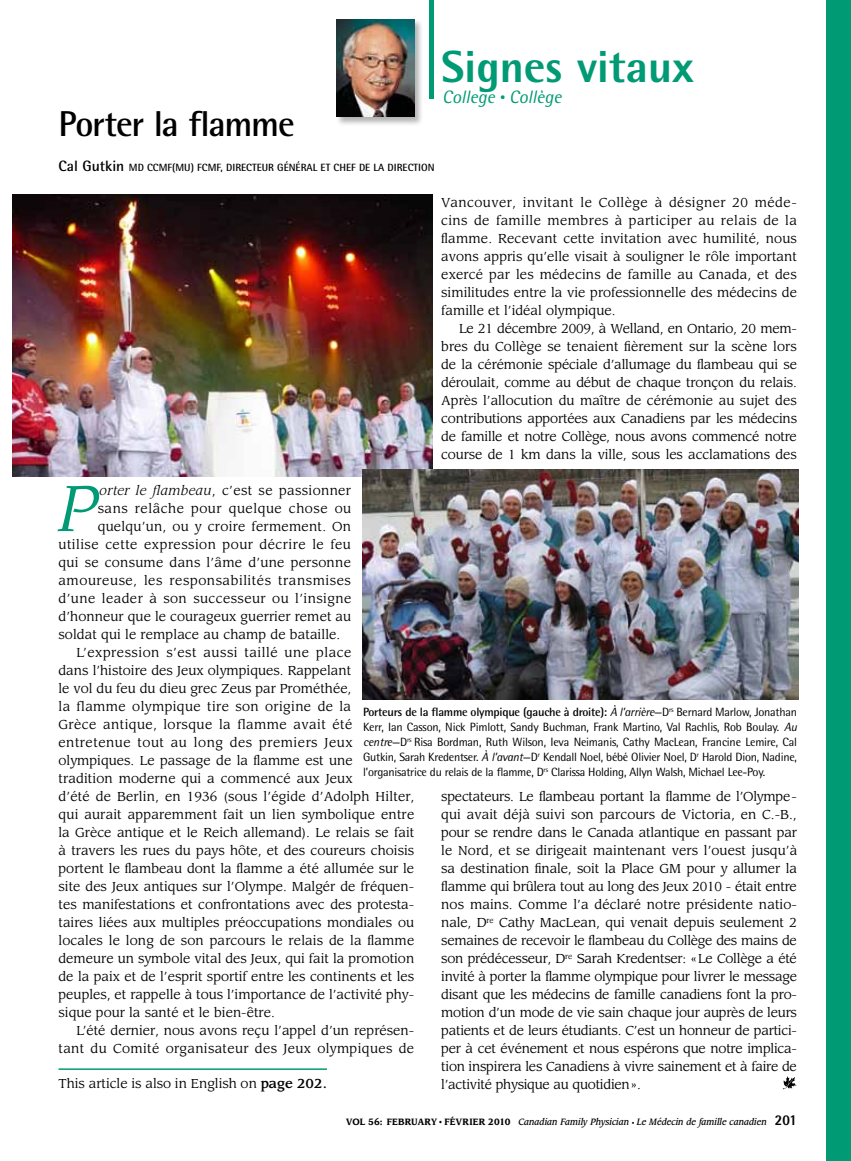
<style>
.page{position:relative;width:851px;height:1161px;background:#fff}
.page>*{position:absolute;margin:0;border:0;box-sizing:border-box;transform-origin:0 0}
.t1{font:italic 63.6px "Leawood Std";color:#009a74}
.t2{font:800 45px "Rotis Semi Sans Std";color:#009a74}
.t3{font:700 36px "Rotis Semi Sans Std";letter-spacing:-.035em;color:#000}
.t4{font:italic 18px "Rotis Semi Sans Std";color:#009a74}
.t5{font:12.75px/18px "Leawood Std";color:#000;text-align:justify}
.t6{font:12.75px "Leawood Std";letter-spacing:.035em;color:#000}
.t7{font:12.75px "Leawood Std";letter-spacing:.03em;color:#000}
.t8{font:12.75px "Leawood Std";letter-spacing:.025em;color:#000}
.t9{font:12.75px "Leawood Std";letter-spacing:.04em;color:#000}
.t10{font:12.75px "Leawood Std";letter-spacing:.02em;color:#000}
.t11{font:12px/15px "Rotis Semi Sans Std";letter-spacing:-.02em;color:#000;text-align:justify}
.t12{font:700 10.5px "Rotis Semi Sans Std";color:#000}
.t13{font:italic 500 9px "Leawood Std";color:#000;scale:.9 1}
.s1{font-size:15px}
.s2{font-size:10.5px}
.s3{font-style:italic}
.s4{font-weight:700}
.s5{font-weight:500}
.s6{font-weight:700;font-style:normal}
.s7{font-family:"Times";font-weight:400;font-style:normal}
.s8{font-style:normal;font-size:6px}
.s9{font-family:"Rotis Semi Sans Std";font-weight:800;font-style:normal;font-size:15px}
</style>
<div class="page">
<div style="left:826px;top:0;width:24px;height:1161px;background:#009a74"></div>
<div style="left:429px;top:0;width:5px;height:99px;background:#009a74"></div>
<div style="left:336px;top:19px;width:88px;height:108px;background:#000;opacity:.3"></div>
<img style="left:336px;top:19px;width:78px;height:98px">
<img style="left:12px;top:194px;width:420px;height:283px">
<hr style="left:59px;top:1068px;width:268px;height:2px;background:#009a74">
<svg style="left:782px;top:1076px;width:15px;height:13px"></svg>
<img style="left:362px;top:470px;width:436px;height:230px">
<h3 class="t3" style="left:58px;top:102px;width:238px">Porter la flamme</h3>
<p class="t12" style="left:58px;top:161px;width:377px"><span class="s1">Cal Gutkin</span> MD CCMF(MU) FCMF, DIRECTEUR GÉNÉRAL ET CHEF DE LA DIRECTION</p>
<h2 class="t2" style="left:441px;top:38px;width:254px">Signes vitaux</h2>
<h3 class="t4" style="left:442px;top:86px;width:121px">College <span class="s2">•</span> Collège</h3>
<p class="t5" style="left:441px;top:194px;width:357px">Vancouver, invitant le Collège à désigner 20 méde&shy;cins de famille membres à participer au relais de la flamme. Recevant cette invitation avec humilité, nous avons appris qu’elle visait à souligner le rôle important exercé par les médecins de famille au Canada, et des similitudes entre la vie professionnelle des médecins de famille et l’idéal olympique.</p>
<p class="t5" style="left:441px;top:320px;width:357px;text-indent:18px">Le 21 décembre 2009, à Welland, en Ontario, 20 mem&shy;bres du Collège se tenaient fièrement sur la scène lors de la cérémonie spéciale d’allumage du flambeau qui se déroulait, comme au début de chaque tronçon du relais.<br>Après l’allocution du maître de cérémonie au sujet des contributions apportées aux Canadiens par les médecins de famille et notre Collège, nous avons commencé notre course de 1 km dans la ville, sous les acclamations des</p>
<h1 class="t1" style="left:58px;top:469px;width:40px">P</h1>
<p class="t8" style="left:100px;top:483px;width:253px"><span class="s3">orter le flambeau</span>, c’est se passionner</p>
<p class="t9" style="left:98px;top:501px;width:255px">sans relâche pour quelque chose ou</p>
<p class="t10" style="left:98px;top:519px;width:255px">quelqu’un, ou y croire fermement. On</p>
<p class="t6" style="left:59px;top:537px;width:294px">utilise cette expression pour décrire le feu</p>
<p class="t10" style="left:59px;top:555px;width:294px">qui se consume dans l’âme d’une personne</p>
<p class="t9" style="left:59px;top:573px;width:294px">amoureuse, les responsabilités transmises</p>
<p class="t7" style="left:59px;top:591px;width:294px">d’une leader à son successeur ou l’insigne</p>
<p class="t5" style="left:59px;top:608px;width:294px">d’honneur que le courageux guerrier remet au</p>
<p class="t5" style="left:59px;top:626px;width:283px">soldat qui le remplace au champ de bataille.</p>
<p class="t6" style="left:77px;top:645px;width:276px">L’expression s’est aussi taillé une place</p>
<p class="t5" style="left:59px;top:662px;width:294px">dans l’histoire des Jeux olympiques. Rappelant</p>
<p class="t5" style="left:59px;top:680px;width:294px">le vol du feu du dieu grec Zeus par Prométhée,</p>
<p class="t7" style="left:59px;top:699px;width:294px">la flamme olympique tire son origine de la</p>
<p class="t7" style="left:59px;top:717px;width:295px">Grèce antique, lorsque la flamme avait été</p>
<p class="t6" style="left:59px;top:735px;width:296px">entretenue tout au long des premiers Jeux</p>
<p class="t5" style="left:59px;top:752px;width:295px">olympiques. Le passage de la flamme est une</p>
<p class="t5" style="left:59px;top:770px;width:296px">tradition moderne qui a commencé aux Jeux</p>
<p class="t5" style="left:59px;top:788px;width:357px">d’été de Berlin, en 1936 (sous l’égide d’Adolph Hilter,</p>
<p class="t5" style="left:59px;top:806px;width:357px">qui aurait apparemment fait un lien symbolique entre</p>
<p class="t5" style="left:59px;top:824px;width:357px">la Grèce antique et le Reich allemand). Le relais se fait</p>
<p class="t5" style="left:59px;top:842px;width:357px">à travers les rues du pays hôte, et des coureurs choisis</p>
<p class="t5" style="left:59px;top:860px;width:357px">portent le flambeau dont la flamme a été allumée sur le</p>
<p class="t5" style="left:59px;top:878px;width:357px">site des Jeux antiques sur l’Olympe. Malgér de fréquen-</p>
<p class="t5" style="left:59px;top:896px;width:357px">tes manifestations et confrontations avec des protesta-</p>
<p class="t5" style="left:59px;top:914px;width:357px">taires liées aux multiples préoccupations mondiales ou</p>
<p class="t5" style="left:59px;top:932px;width:357px">locales le long de son parcours le relais de la flamme</p>
<p class="t5" style="left:59px;top:950px;width:357px">demeure un symbole vital des Jeux, qui fait la promotion</p>
<p class="t5" style="left:59px;top:968px;width:357px">de la paix et de l’esprit sportif entre les continents et les</p>
<p class="t5" style="left:59px;top:986px;width:357px">peuples, et rappelle à tous l’importance de l’activité phy-</p>
<p class="t5" style="left:59px;top:1004px;width:218px">sique pour la santé et le bien-être.</p>
<p class="t5" style="left:77px;top:1022px;width:338px">L’été dernier, nous avons reçu l’appel d’un représen-</p>
<p class="t8" style="left:59px;top:1041px;width:357px">tant du Comité organisateur des Jeux olympiques de</p>
<p class="t11" style="left:363px;top:704px;width:435px"><span class="s4">Porteurs de la flamme olympique (gauche à droite):</span> <span class="s3">À l’arrière</span>—D<sup>rs</sup> Bernard Marlow, Jonathan Kerr, Ian Casson, Nick Pimlott, Sandy Buchman, Frank Martino, Val Rachlis, Rob Boulay. <span class="s3">Au centre</span>—D<sup>rs</sup> Risa Bordman, Ruth Wilson, Ieva Neimanis, Cathy MacLean, Francine Lemire, Cal Gutkin, Sarah Kredentser. <span class="s3">À l’avant</span>—D<sup>r</sup> Kendall Noel, bébé Olivier Noel, D<sup>r</sup> Harold Dion, Nadine, l’organisatrice du relais de la flamme, D<sup>rs</sup> Clarissa Holding, Allyn Walsh, Michael Lee-Poy.</p>
<p class="t5" style="left:441px;top:788px;width:357px">spectateurs. Le flambeau portant la flamme de l’Olympe&shy;qui avait déjà suivi son parcours de Victoria, en C.-B., pour se rendre dans le Canada atlantique en passant par le Nord, et se dirigeait maintenant vers l’ouest jusqu’à sa destination finale, soit la Place GM pour y allumer la flamme qui brûlera tout au long des Jeux 2010 - était entre nos mains. Comme l’a déclaré notre présidente natio&shy;nale, D<sup>re</sup> Cathy MacLean, qui venait depuis seulement 2 semaines de recevoir le flambeau du Collège des mains de son prédécesseur, D<sup>re</sup> Sarah Kredentser: «Le Collège a été invité à porter la flamme olympique pour livrer le message disant que les médecins de famille canadiens font la pro&shy;motion d’un mode de vie sain chaque jour auprès de leurs patients et de leurs étudiants. C’est un honneur de partici&shy;per à cet événement et nous espérons que notre implica&shy;tion inspirera les Canadiens à vivre sainement et à faire de l’activité physique au quotidien».</p>
<p class="t5" style="left:59px;top:1075px;width:270px">This article is also in English on <span class="s5">page 202.</span></p>
<p class="t13" style="left:346px;top:1116px;width:502px"><span class="s6">VOL 56: FEBRUARY</span> <span class="s7">•</span> <span class="s6">FÉVRIER 2010</span> Canadian Family Physician <span class="s8">•</span> Le Médecin de famille canadien <span class="s9">201</span></p>
</div>
